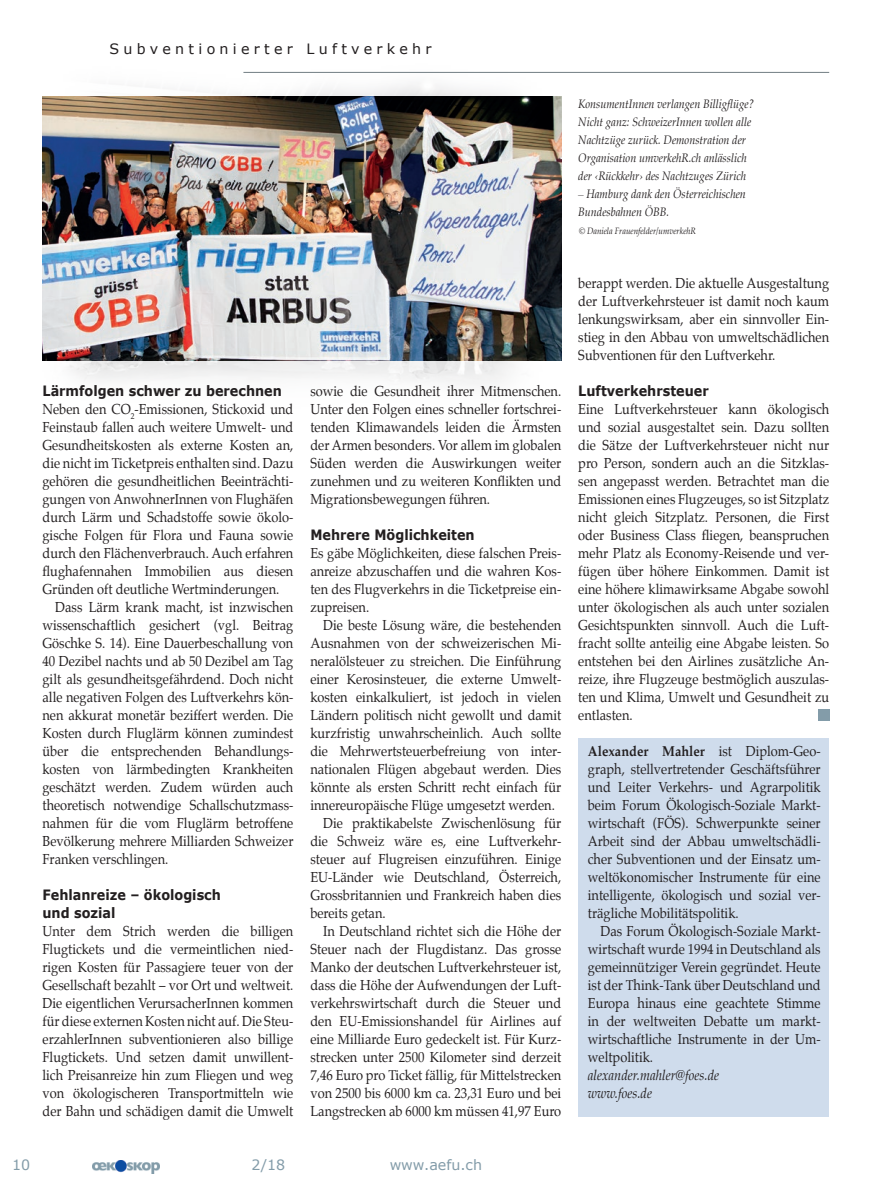
<style>
.page{position:relative;width:893px;height:1191px;background:#fff}
.page>*{position:absolute;margin:0;border:0;box-sizing:border-box;transform-origin:0 0}
.t1{font:14.25px/18px "Palatino";color:#231f20;text-align:justify;scale:.9 1}
.t2{font:700 14.25px/18px "Verdana";color:#231f20;scale:.9 1}
.t3{font:italic 14.25px/18px "Palatino";color:#231f20;scale:.9 1}
.t4{font:14.25px "Verdana";letter-spacing:.3em;color:#231f20}
.t5{font:14.25px "Verdana";color:#839ca9}
.t6{font:italic 12px/18px "Palatino";color:#231f20;scale:.9 1}
.t7{font:italic 9px "Palatino";color:#231f20;scale:.9 1}
.s1{font-weight:700}
</style>
<div class="page">
<img style="left:92px;top:1160px;width:67px;height:13px">
<img style="left:42px;top:71px;width:537px;height:313px">
<hr style="left:243px;top:72px;width:586px;height:1px;background:#717d83">
<div style="left:818px;top:709px;width:11px;height:11px;background:#839ca9"></div>
<div style="left:578px;top:738px;width:251px;height:378px;background:#cfdcec"></div>
<img style="left:43px;top:96px;width:518px;height:264px">
<p class="t4" style="left:109px;top:39px;width:324px">Subventionierter Luftverkehr</p>
<p class="t2" style="left:43px;top:382px;width:268px">Lärmfolgen schwer zu berechnen</p>
<p class="t1" style="left:43px;top:400px;width:280px">Neben den CO<sub>2</sub>-Emissionen, Stickoxid und</p>
<p class="t1" style="left:43px;top:418px;width:280px">Feinstaub fallen auch weitere Umwelt- und</p>
<p class="t1" style="left:43px;top:436px;width:280px">Gesundheitskosten als externe Kosten an,</p>
<p class="t1" style="left:43px;top:454px;width:280px">die nicht im Ticketpreis enthalten sind. Dazu</p>
<p class="t1" style="left:43px;top:472px;width:280px">gehören die gesundheitlichen Beeinträchti-</p>
<p class="t1" style="left:43px;top:490px;width:280px">gungen von AnwohnerInnen von Flughäfen</p>
<p class="t1" style="left:43px;top:508px;width:280px">durch Lärm und Schadstoffe sowie ökolo-</p>
<p class="t1" style="left:43px;top:526px;width:280px">gische Folgen für Flora und Fauna sowie</p>
<p class="t1" style="left:43px;top:544px;width:280px">durch den Flächenverbrauch. Auch erfahren</p>
<p class="t1" style="left:43px;top:562px;width:280px">flughafennahen Immobilien aus diesen</p>
<p class="t1" style="left:43px;top:580px;width:265px">Gründen oft deutliche Wertminderungen.</p>
<p class="t1" style="left:55px;top:598px;width:266px">Dass Lärm krank macht, ist inzwischen</p>
<p class="t1" style="left:43px;top:616px;width:280px">wissenschaftlich gesichert (vgl. Beitrag</p>
<p class="t1" style="left:43px;top:634px;width:280px">Göschke S. 14). Eine Dauerbeschallung von</p>
<p class="t1" style="left:43px;top:652px;width:280px">40 Dezibel nachts und ab 50 Dezibel am Tag</p>
<p class="t1" style="left:43px;top:670px;width:280px">gilt als gesundheitsgefährdend. Doch nicht</p>
<p class="t1" style="left:43px;top:688px;width:280px">alle negativen Folgen des Luftverkehrs kön-</p>
<p class="t1" style="left:43px;top:706px;width:280px">nen akkurat monetär beziffert werden. Die</p>
<p class="t1" style="left:43px;top:724px;width:280px">Kosten durch Fluglärm können zumindest</p>
<p class="t1" style="left:43px;top:742px;width:280px">über die entsprechenden Behandlungs-</p>
<p class="t1" style="left:43px;top:760px;width:280px">kosten von lärmbedingten Krankheiten</p>
<p class="t1" style="left:43px;top:778px;width:280px">geschätzt werden. Zudem würden auch</p>
<p class="t1" style="left:43px;top:796px;width:280px">theoretisch notwendige Schallschutzmass-</p>
<p class="t1" style="left:43px;top:814px;width:280px">nahmen für die vom Fluglärm betroffene</p>
<p class="t1" style="left:43px;top:832px;width:280px">Bevölkerung mehrere Milliarden Schweizer</p>
<p class="t1" style="left:43px;top:850px;width:141px">Franken verschlingen.</p>
<p class="t2" style="left:43px;top:886px;width:200px">Fehlanreize – ökologisch und sozial</p>
<p class="t1" style="left:43px;top:922px;width:280px">Unter dem Strich werden die billigen Flugtickets und die vermeintlichen nied&shy;rigen Kosten für Passagiere teuer von der Gesellschaft bezahlt – vor Ort und weltweit.<br>Die eigentlichen VerursacherInnen kommen für diese externen Kosten nicht auf. Die Steu&shy;erzahlerInnen subventionieren also billige Flugtickets. Und setzen damit unwillent&shy;lich Preisanreize hin zum Fliegen und weg von ökologischeren Transportmitteln wie der Bahn und schädigen damit die Umwelt</p>
<p class="t1" style="left:310px;top:382px;width:280px">sowie die Gesundheit ihrer Mitmenschen.<br>Unter den Folgen eines schneller fortschrei&shy;tenden Klimawandels leiden die Ärmsten der Armen besonders. Vor allem im globalen Süden werden die Auswirkungen weiter zunehmen und zu weiteren Konflikten und Migrationsbewegungen führen.</p>
<p class="t2" style="left:310px;top:526px;width:184px">Mehrere Möglichkeiten</p>
<p class="t1" style="left:310px;top:544px;width:280px">Es gäbe Möglichkeiten, diese falschen Preis&shy;anreize abzuschaffen und die wahren Kos&shy;ten des Flugverkehrs in die Ticketpreise ein&shy;zupreisen.</p>
<p class="t1" style="left:323px;top:616px;width:266px">Die beste Lösung wäre, die bestehenden</p>
<p class="t1" style="left:310px;top:634px;width:280px">Ausnahmen von der schweizerischen Mi-</p>
<p class="t1" style="left:310px;top:652px;width:280px">neralölsteuer zu streichen. Die Einführung</p>
<p class="t1" style="left:310px;top:670px;width:280px">einer Kerosinsteuer, die externe Umwelt-</p>
<p class="t1" style="left:310px;top:688px;width:280px">kosten einkalkuliert, ist jedoch in vielen</p>
<p class="t1" style="left:310px;top:706px;width:280px">Ländern politisch nicht gewollt und damit</p>
<p class="t1" style="left:310px;top:724px;width:280px">kurzfristig unwahrscheinlich. Auch sollte</p>
<p class="t1" style="left:310px;top:742px;width:280px">die Mehrwertsteuerbefreiung von inter-</p>
<p class="t1" style="left:310px;top:760px;width:280px">nationalen Flügen abgebaut werden. Dies</p>
<p class="t1" style="left:310px;top:778px;width:280px">könnte als ersten Schritt recht einfach für</p>
<p class="t1" style="left:310px;top:796px;width:273px">innereuropäische Flüge umgesetzt werden.</p>
<p class="t1" style="left:323px;top:814px;width:266px">Die praktikabelste Zwischenlösung für</p>
<p class="t1" style="left:310px;top:832px;width:280px">die Schweiz wäre es, eine Luftverkehr-</p>
<p class="t1" style="left:310px;top:850px;width:280px">steuer auf Flugreisen einzuführen. Einige</p>
<p class="t1" style="left:310px;top:868px;width:280px">EU-Länder wie Deutschland, Österreich,</p>
<p class="t1" style="left:310px;top:886px;width:280px">Grossbritannien und Frankreich haben dies</p>
<p class="t1" style="left:310px;top:904px;width:85px">bereits getan.</p>
<p class="t1" style="left:323px;top:922px;width:266px">In Deutschland richtet sich die Höhe der</p>
<p class="t1" style="left:310px;top:940px;width:280px">Steuer nach der Flugdistanz. Das grosse</p>
<p class="t1" style="left:310px;top:958px;width:280px">Manko der deutschen Luftverkehrsteuer ist,</p>
<p class="t1" style="left:310px;top:976px;width:280px">dass die Höhe der Aufwendungen der Luft-</p>
<p class="t1" style="left:310px;top:994px;width:280px">verkehrswirtschaft durch die Steuer und</p>
<p class="t1" style="left:310px;top:1012px;width:280px">den EU-Emissionshandel für Airlines auf</p>
<p class="t1" style="left:310px;top:1030px;width:280px">eine Milliarde Euro gedeckelt ist. Für Kurz-</p>
<p class="t1" style="left:310px;top:1048px;width:280px">strecken unter 2500 Kilometer sind derzeit</p>
<p class="t1" style="left:310px;top:1066px;width:280px">7,46 Euro pro Ticket fällig, für Mittelstrecken</p>
<p class="t1" style="left:310px;top:1084px;width:280px">von 2500 bis 6000 km ca. 23,31 Euro und bei</p>
<p class="t1" style="left:310px;top:1102px;width:280px">Langstrecken ab 6000 km müssen 41,97 Euro</p>
<p class="t5" style="left:12px;top:1155px;width:20px">10</p>
<p class="t5" style="left:252px;top:1155px;width:35px">2/18</p>
<p class="t5" style="left:390px;top:1155px;width:94px">www.aefu.ch</p>
<p class="t6" style="left:578px;top:95px;width:197px">KonsumentInnen verlangen Billigflüge?<br>Nicht ganz: SchweizerInnen wollen alle Nachtzüge zurück. Demonstration der Organisation umverkehR.ch anlässlich der ‹Rückkehr› des Nachtzuges Zürich</p>
<p class="t6" style="left:578px;top:185px;width:188px">– Hamburg dank den Österreichischen<br>Bundesbahnen ÖBB.</p>
<p class="t7" style="left:579px;top:224px;width:131px">© Daniela Frauenfelder/umverkehR</p>
<p class="t1" style="left:578px;top:274px;width:280px">berappt werden. Die aktuelle Ausgestaltung der Luftverkehrsteuer ist damit noch kaum lenkungswirksam, aber ein sinnvoller Ein&shy;stieg in den Abbau von umweltschädlichen Subventionen für den Luftverkehr.</p>
<p class="t2" style="left:578px;top:382px;width:146px">Luftverkehrsteuer</p>
<p class="t1" style="left:578px;top:400px;width:280px">Eine Luftverkehrsteuer kann ökologisch und sozial ausgestaltet sein. Dazu sollten die Sätze der Luftverkehrsteuer nicht nur pro Person, sondern auch an die Sitzklas&shy;sen angepasst werden. Betrachtet man die Emissionen eines Flugzeuges, so ist Sitzplatz nicht gleich Sitzplatz. Personen, die First oder Business Class fliegen, beanspruchen mehr Platz als Economy-Reisende und ver&shy;fügen über höhere Einkommen. Damit ist eine höhere klimawirksame Abgabe sowohl unter ökologischen als auch unter sozialen Gesichtspunkten sinnvoll. Auch die Luft&shy;fracht sollte anteilig eine Abgabe leisten. So entstehen bei den Airlines zusätzliche An&shy;reize, ihre Flugzeuge bestmöglich auszulas&shy;ten und Klima, Umwelt und Gesundheit zu entlasten.</p>
<p class="t1" style="left:588px;top:742px;width:260px"><span class="s1">Alexander Mahler</span> ist Diplom-Geo&shy;graph, stellvertretender Geschäftsführer und Leiter Verkehrs- und Agrarpolitik beim Forum Ökologisch-Soziale Markt&shy;wirtschaft (FÖS). Schwerpunkte seiner Arbeit sind der Abbau umweltschädli&shy;cher Subventionen und der Einsatz um&shy;weltökonomischer Instrumente für eine intelligente, ökologisch und sozial ver&shy;trägliche Mobilitätspolitik.</p>
<p class="t1" style="left:588px;top:922px;width:260px;text-indent:13px">Das Forum Ökologisch-Soziale Markt&shy;wirtschaft wurde 1994 in Deutschland als gemeinnütziger Verein gegründet. Heute ist der Think-Tank über Deutschland und Europa hinaus eine geachtete Stimme in der weltweiten Debatte um markt&shy;wirtschaftliche Instrumente in der Um&shy;weltpolitik.</p>
<p class="t3" style="left:588px;top:1066px;width:147px">alexander.mahler@foes.de www.foes.de</p>
</div>
